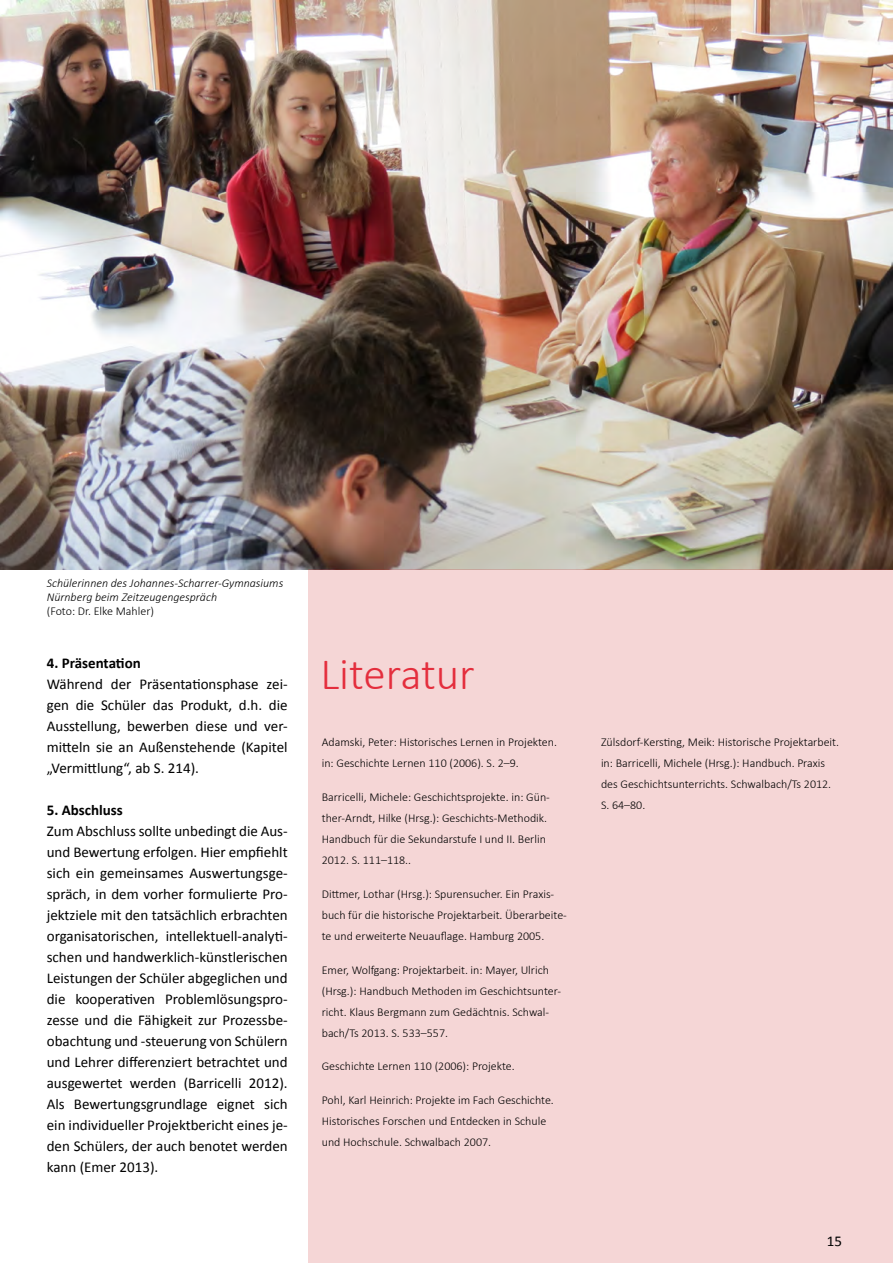
<style>
.page{position:relative;width:893px;height:1263px;background:#fff}
.page>*{position:absolute;margin:0;border:0;box-sizing:border-box;transform-origin:0 0}
.t1{font:300 45px "Calibri";color:#e42e3d}
.t2{font:15px/21px "Calibri";color:#000;text-align:justify}
.t3{font:700 15px "Calibri";color:#000}
.t4{font:300 12px/21px "Calibri";color:#000}
.t5{font:italic 300 12px/13.5px "Calibri";color:#000}
</style>
<div class="page">
<img style="left:0;top:0;width:893px;height:570px">
<div style="left:309px;top:570px;width:584px;height:693px;background:#f5d6d6"></div>
<p class="t5" style="left:47px;top:576px;width:238px">Schülerinnen des Johannes-Scharrer-Gymnasiums<br>Nürnberg beim Zeitzeugengespräch</p>
<p class="t4" style="left:47px;top:601px;width:109px">(Foto: Dr. Elke Mahler)</p>
<p class="t3" style="left:47px;top:653px;width:96px">4. Präsentation</p>
<p class="t2" style="left:47px;top:673px;width:242px">Während der Präsentationsphase zei&shy;gen die Schüler das Produkt, d.h. die Ausstellung, bewerben diese und ver&shy;mitteln sie an Außenstehende (Kapitel „Vermittlung“, ab S. 214).</p>
<p class="t3" style="left:47px;top:800px;width:78px">5. Abschluss</p>
<p class="t2" style="left:47px;top:820px;width:242px">Zum Abschluss sollte unbedingt die Aus&shy;und Bewertung erfolgen. Hier empfiehlt sich ein gemeinsames Auswertungsge&shy;spräch, in dem vorher formulierte Pro&shy;jektziele mit den tatsächlich erbrachten organisatorischen, intellektuell-analyti&shy;schen und handwerklich-künstlerischen Leistungen der Schüler abgeglichen und die kooperativen Problemlösungspro&shy;zesse und die Fähigkeit zur Prozessbe&shy;obachtung und -steuerung von Schülern und Lehrer differenziert betrachtet und ausgewertet werden (Barricelli 2012).<br>Als Bewertungsgrundlage eignet sich ein individueller Projektbericht eines je&shy;den Schülers, der auch benotet werden kann (Emer 2013).</p>
<h1 class="t1" style="left:320px;top:646px;width:156px">Literatur</h1>
<p class="t4" style="left:322px;top:732px;width:237px">Adamski, Peter: Historisches Lernen in Projekten. in: Geschichte Lernen 110 (2006). S. 2–9.</p>
<p class="t4" style="left:322px;top:786px;width:230px">Barricelli, Michele: Geschichtsprojekte. in: Gün&shy;ther-Arndt, Hilke (Hrsg.): Geschichts-Methodik.<br>Handbuch für die Sekundarstufe I und II. Berlin 2012. S. 111–118..</p>
<p class="t4" style="left:322px;top:883px;width:247px">Dittmer, Lothar (Hrsg.): Spurensucher. Ein Praxis&shy;buch für die historische Projektarbeit. Überarbeite&shy;te und erweiterte Neuauflage. Hamburg 2005.</p>
<p class="t4" style="left:322px;top:959px;width:241px">Emer, Wolfgang: Projektarbeit. in: Mayer, Ulrich (Hrsg.): Handbuch Methoden im Geschichtsunter&shy;richt. Klaus Bergmann zum Gedächtnis. Schwal&shy;bach/Ts 2013. S. 533–557.</p>
<p class="t4" style="left:322px;top:1056px;width:195px">Geschichte Lernen 110 (2006): Projekte.</p>
<p class="t4" style="left:322px;top:1089px;width:234px">Pohl, Karl Heinrich: Projekte im Fach Geschichte.<br>Historisches Forschen und Entdecken in Schule und Hochschule. Schwalbach 2007.</p>
<p class="t4" style="left:601px;top:732px;width:240px">Zülsdorf-Kersting, Meik: Historische Projektarbeit. in: Barricelli, Michele (Hrsg.): Handbuch. Praxis des Geschichtsunterrichts. Schwalbach/Ts 2012.<br>S. 64–80.</p>
<p class="t2" style="left:827px;top:1230px;width:17px">15</p>
</div>
